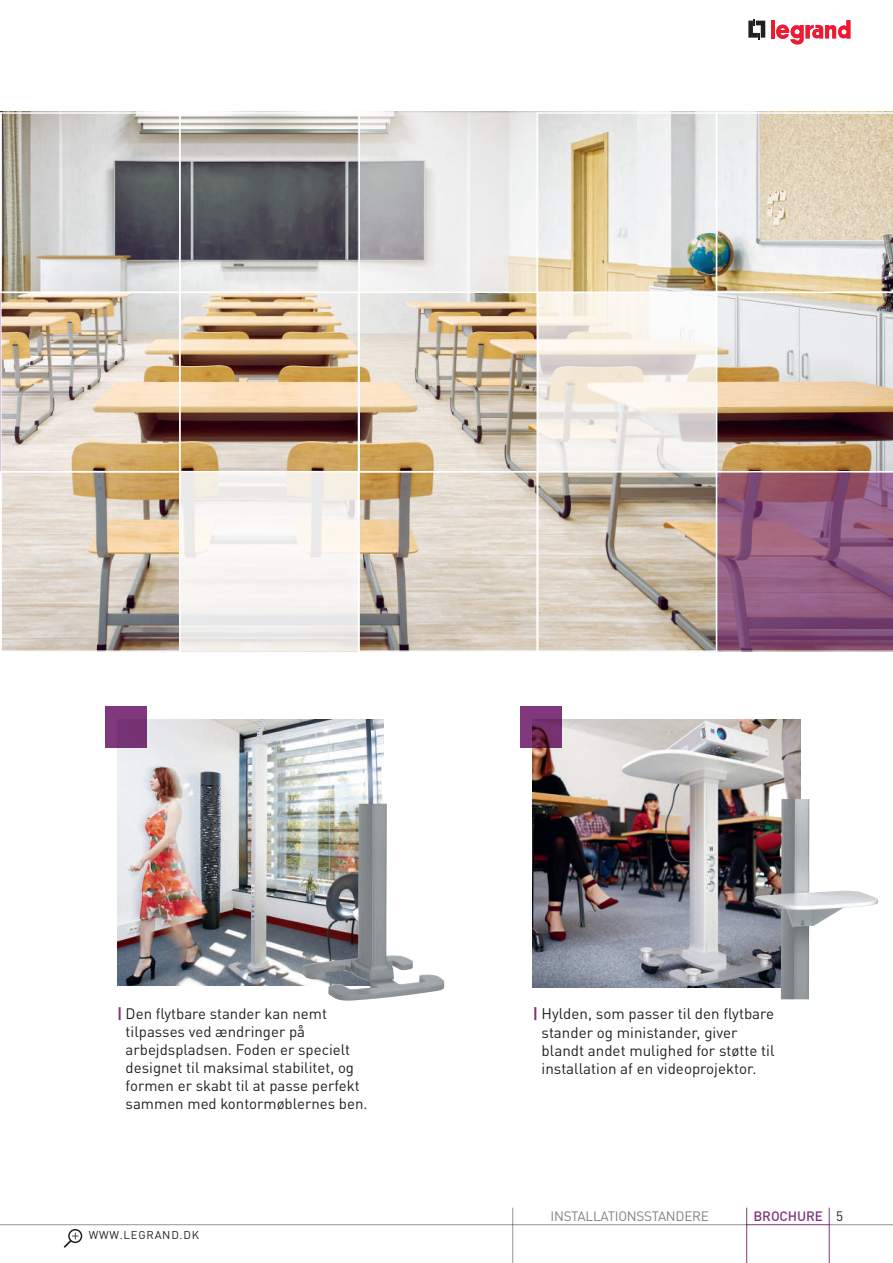
<style>
.page{position:relative;width:893px;height:1263px;background:#fff}
.page>*{position:absolute;margin:0;border:0;box-sizing:border-box;transform-origin:0 0}
.t1{font:15.15px/18.1px "DIN Pro";color:#231f20}
.t2{font:15px/18px "DIN Pro";color:#231f20}
.t3{font:13.5px "DIN Pro";letter-spacing:-.02em;color:#808285}
.t4{font:500 13.5px "DIN Pro";letter-spacing:-.01em;color:#81377c}
.t5{font:11.25px "DIN Pro";letter-spacing:.07em;color:#231f20}
.s1{font-weight:700;color:#833475}
.s2{font-weight:400;color:#231f20}
</style>
<div class="page">
<hr style="left:829px;top:1224px;width:64px;height:1px;background:#939598">
<hr style="left:0;top:1224px;width:747px;height:1px;background:#939598">
<hr style="left:746px;top:1208px;width:1px;height:55px;background:#81377c">
<hr style="left:512px;top:1208px;width:1px;height:55px;background:#939598">
<hr style="left:829px;top:1208px;width:1px;height:55px;background:#81377c">
<svg style="left:748px;top:19px;width:17px;height:20px"></svg>
<hr style="left:771px;top:20px;width:4px;height:18px;background:#ee1d23">
<svg style="left:776px;top:20px;width:74px;height:25px"></svg>
<hr style="left:747px;top:1224px;width:82px;height:1px;background:#81377c">
<img style="left:117px;top:719px;width:266px;height:267px">
<img style="left:533px;top:719px;width:268px;height:268px">
<img style="left:2px;top:114px;width:713px;height:536px">
<div style="left:179px;top:471px;width:181px;height:181px;background:linear-gradient(to bottom,#f7f4ef,#f0efee);border:1px solid #fff"></div>
<div style="left:536px;top:471px;width:181px;height:181px;border:1px solid #fff"></div>
<div style="left:0;top:471px;width:181px;height:181px;border:1px solid #fff"></div>
<div style="left:358px;top:471px;width:180px;height:181px;border:1px solid #fff"></div>
<svg style="left:538px;top:293px;width:178px;height:179px;fill:#f6f3ec"></svg>
<div style="left:0;top:292px;width:181px;height:180px;border:1px solid #fff"></div>
<div style="left:358px;top:292px;width:180px;height:180px;border:1px solid #fff"></div>
<svg style="left:716px;top:112px;width:177px;height:540px;background:#ba9f9e"></svg>
<div style="left:179px;top:112px;width:181px;height:181px;border:1px solid #fff"></div>
<div style="left:536px;top:112px;width:181px;height:181px;border:1px solid #fff"></div>
<div style="left:0;top:112px;width:181px;height:181px;border:1px solid #fff"></div>
<svg style="left:358px;top:112px;width:180px;height:181px;fill:#ebeae9"></svg>
<svg style="left:0;top:112px;width:2px;height:540px"></svg>
<img style="left:302px;top:804px;width:142px;height:197px">
<img style="left:755px;top:799px;width:123px;height:200px">
<div style="left:105px;top:706px;width:41px;height:42px;background:#763376"></div>
<svg style="left:521px;top:706px;width:41px;height:42px;background:#75306a"></svg>
<div style="left:68px;top:1229px;width:14px;height:14px;border:2px solid #231f20;border-radius:50%"></div>
<svg style="left:64px;top:1232px;width:15px;height:16px"></svg>
<p class="t2" style="left:126px;top:1003px;width:243px;text-indent:-9px"><span class="s1">|</span> Den flytbare stander kan nemt tilpasses ved ændringer på arbejdspladsen. Foden er specielt designet til maksimal stabilitet, og formen er skabt til at passe perfekt sammen med kontormøblernes ben.</p>
<p class="t5" style="left:89px;top:1226px;width:112px">WWW.LEGRAND.DK</p>
<p class="t1" style="left:542px;top:1003px;width:234px;text-indent:-9px"><span class="s1">|</span> Hylden, som passer til den flytbare stander og ministander, giver blandt andet mulighed for støtte til installation af en videoprojektor.</p>
<p class="t3" style="left:551px;top:1205px;width:160px">INSTALLATIONSSTANDERE</p>
<p class="t4" style="left:753px;top:1207px;width:91px">BROCHURE <span class="s2">5</span></p>
</div>
